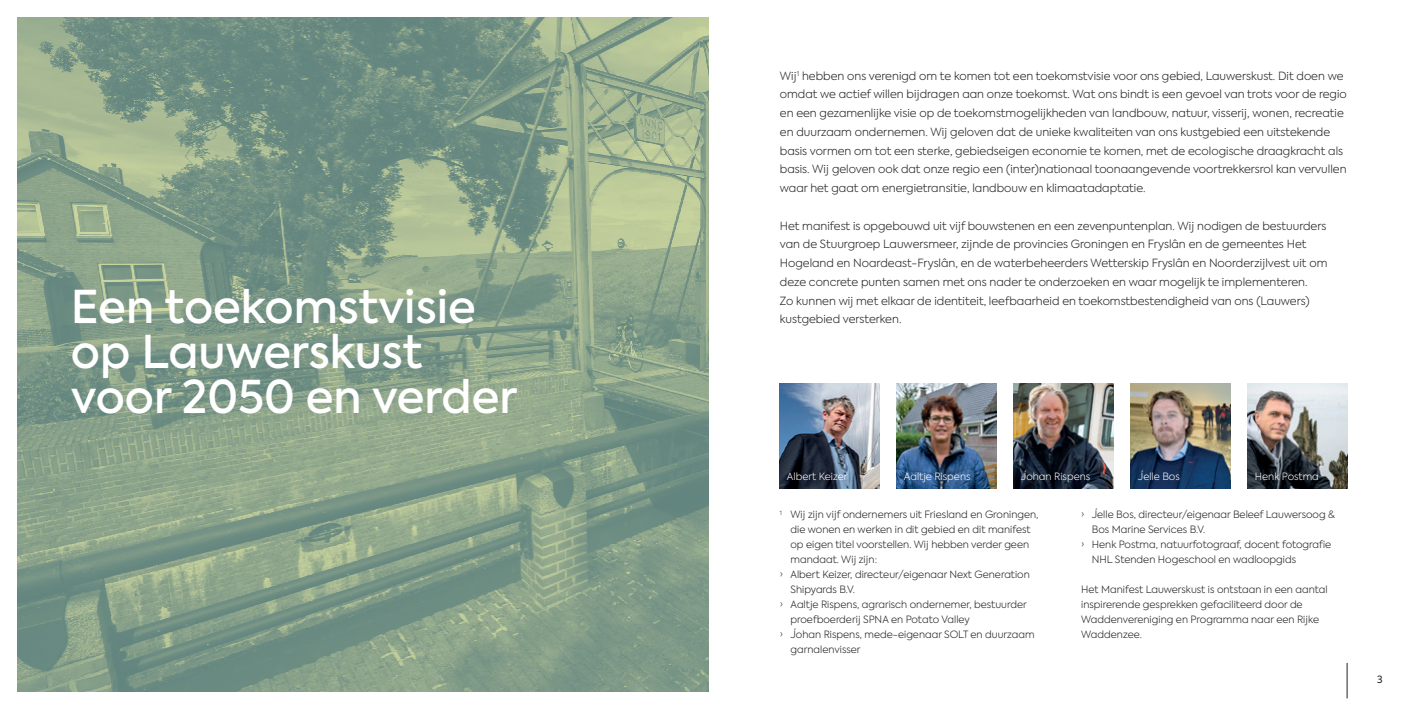
<style>
.page{position:relative;width:1418px;height:709px;background:#fff}
.page>*{position:absolute;margin:0;border:0;box-sizing:border-box;transform-origin:0 0}
.t1{font:500 45px/45px "Axiforma";color:#fff}
.t2{font:300 11.25px/18.8px "Axiforma";color:#231f20}
.t3{font:300 10px/15px "Axiforma";color:#231f20}
.t4{font:300 10px "Axiforma";color:#fff}
.t5{font:10px "Axiforma";color:#231f20}
</style>
<div class="page">
<img style="left:18px;top:18px;width:691px;height:673px">
<hr style="left:1346px;top:663px;width:1px;height:35px;background:#231f20">
<img style="left:780px;top:383px;width:99px;height:105px">
<img style="left:896px;top:383px;width:100px;height:105px">
<img style="left:1013px;top:383px;width:100px;height:105px">
<img style="left:1130px;top:383px;width:100px;height:105px">
<img style="left:1247px;top:383px;width:99px;height:105px">
<h1 class="t1" style="left:71px;top:285px;width:448px">Een toekomstvisie op Lauwerskust voor 2050 en verder</h1>
<p class="t2" style="left:780px;top:66px;width:568px">Wij<sup>1</sup> hebben ons verenigd om te komen tot een toekomstvisie voor ons gebied, Lauwerskust. Dit doen we omdat we actief willen bijdragen aan onze toekomst. Wat ons bindt is een gevoel van trots voor de regio en een gezamenlijke visie op de toekomstmogelijkheden van landbouw, natuur, visserij, wonen, recreatie en duurzaam ondernemen. Wij geloven dat de unieke kwaliteiten van ons kustgebied een uitstekende basis vormen om tot een sterke, gebiedseigen economie te komen, met de ecologische draagkracht als basis. Wij geloven ook dat onze regio een (inter)nationaal toonaangevende voortrekkersrol kan vervullen waar het gaat om energietransitie, landbouw en klimaatadaptatie.</p>
<p class="t2" style="left:780px;top:216px;width:549px">Het manifest is opgebouwd uit vijf bouwstenen en een zevenpuntenplan. Wij nodigen de bestuurders van de Stuurgroep Lauwersmeer, zijnde de provincies Groningen en Fryslân en de gemeentes Het Hogeland en Noardeast-Fryslân, en de waterbeheerders Wetterskip Fryslân en Noorderzijlvest uit om deze concrete punten samen met ons nader te onderzoeken en waar mogelijk te implementeren.<br>Zo kunnen wij met elkaar de identiteit, leefbaarheid en toekomstbestendigheid van ons (Lauwers) kustgebied versterken.</p>
<p class="t4" style="left:787px;top:470px;width:62px">Albert Keizer</p>
<p class="t4" style="left:904px;top:470px;width:68px">Aaltje Rispens</p>
<p class="t4" style="left:1020px;top:470px;width:71px">Johan Rispens</p>
<p class="t4" style="left:1137px;top:470px;width:43px">Jelle Bos</p>
<p class="t4" style="left:1254px;top:470px;width:65px">Henk Postma</p>
<p class="t3" style="left:780px;top:507px;width:260px"><sup>1</sup> Wij zijn vijf ondernemers uit Friesland en Groningen,</p>
<p class="t3" style="left:790px;top:522px;width:242px">die wonen en werken in dit gebied en dit manifest</p>
<p class="t3" style="left:790px;top:537px;width:240px">op eigen titel voorstellen. Wij hebben verder geen</p>
<p class="t3" style="left:790px;top:552px;width:88px">mandaat. Wij zijn:</p>
<p class="t3" style="left:780px;top:567px;width:251px">› Albert Keizer, directeur/eigenaar Next Generation</p>
<p class="t3" style="left:790px;top:582px;width:66px">Shipyards B.V.</p>
<p class="t3" style="left:780px;top:597px;width:248px">› Aaltje Rispens, agrarisch ondernemer, bestuurder</p>
<p class="t3" style="left:790px;top:612px;width:181px">proefboerderij SPNA en Potato Valley</p>
<p class="t3" style="left:780px;top:627px;width:256px">› Johan Rispens, mede-eigenaar SOLT en duurzaam</p>
<p class="t3" style="left:790px;top:642px;width:72px">garnalenvisser</p>
<p class="t3" style="left:1081px;top:507px;width:255px">› Jelle Bos, directeur/eigenaar Beleef Lauwersoog &amp;</p>
<p class="t3" style="left:1091px;top:522px;width:115px">Bos Marine Services B.V.</p>
<p class="t3" style="left:1081px;top:537px;width:251px">› Henk Postma, natuurfotograaf, docent fotografie</p>
<p class="t3" style="left:1091px;top:552px;width:206px">NHL Stenden Hogeschool en wadloopgids</p>
<p class="t3" style="left:1081px;top:582px;width:248px">Het Manifest Lauwerskust is ontstaan in een aantal inspirerende gesprekken gefaciliteerd door de Waddenvereniging en Programma naar een Rijke Waddenzee.</p>
<p class="t5" style="left:1376px;top:673px;width:7px">3</p>
</div>
